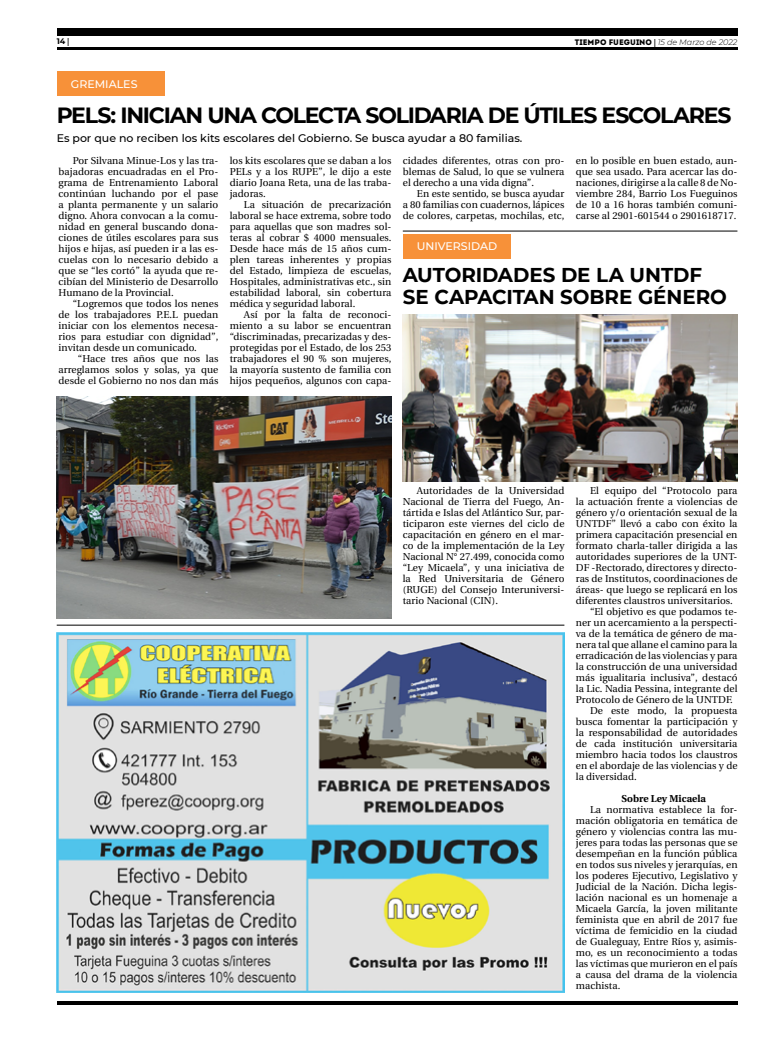
<style>
.page{position:relative;width:780px;height:1049px;background:#fff}
.page>*{position:absolute;margin:0;border:0;box-sizing:border-box;transform-origin:0 0}
.t1{font:700 22px "Montserrat";letter-spacing:-.055em;color:#000}
.t2{font:700 20px/22px "Montserrat";letter-spacing:-.005em;color:#000}
.t3{font:500 11px "Montserrat";color:#000}
.t4{font:500 11px "Montserrat";color:#fff}
.t5{font:10px/11px "Utopia";letter-spacing:.005em;color:#000;text-align:justify}
.t6{font:700 10px "Utopia";letter-spacing:.005em;color:#000}
.t7{font:italic 300 8px "Montserrat";color:#000}
.t8{font:700 8px "Montserrat";color:#000}
.s1{font-family:"Utopia"}
.s2{font-family:"Intro";font-weight:400;font-style:normal}
.s3{font-family:"Utopia";font-weight:700;font-style:normal}
</style>
<div class="page">
<hr style="left:57px;top:48px;width:680px;height:2px;background:#000">
<div style="left:57px;top:28px;width:680px;height:7px;background:#000"></div>
<hr style="left:57px;top:1001px;width:680px;height:4px;background:#000">
<img style="left:57px;top:633px;width:507px;height:359px">
<hr style="left:57px;top:625px;width:507px;height:1px;background:#000">
<img style="left:57px;top:396px;width:334px;height:223px">
<div style="left:57px;top:72px;width:107px;height:24px;background:#f79139"></div>
<hr style="left:403px;top:231px;width:334px;height:1px;background:#000">
<div style="left:403px;top:234px;width:107px;height:25px;background:#f79139"></div>
<img style="left:403px;top:315px;width:334px;height:167px">
<p class="t8" style="left:57px;top:35px;width:14px">14 <span class="s1">|</span></p>
<p class="t7" style="left:575px;top:36px;width:164px"><span class="s2">TIEMPO FUEGUINO</span> <span class="s3">|</span> 15 de Marzo de 2022</p>
<p class="t4" style="left:71px;top:76px;width:68px">GREMIALES</p>
<h1 class="t1" style="left:57px;top:99px;width:676px">PELS: INICIAN UNA COLECTA SOLIDARIA DE ÚTILES ESCOLARES</h1>
<p class="t3" style="left:57px;top:130px;width:467px">Es por que no reciben los kits escolares del Gobierno. Se busca ayudar a 80 familias.</p>
<p class="t5" style="left:230px;top:155px;width:163px">los kits escolares que se daban a los PELs y a los RUPE”, le dijo a este diario Joana Reta, una de las traba&shy;jadoras.</p>
<p class="t5" style="left:230px;top:199px;width:163px;text-indent:14px">La situación de precarización laboral se hace extrema, sobre todo para aquellas que son madres sol&shy;teras al cobrar $ 4000 mensuales.<br>Desde hace más de 15 años cum&shy;plen tareas inherentes y propias del Estado, limpieza de escuelas, Hospitales, administrativas etc., sin estabilidad laboral, sin cobertura médica y seguridad laboral.</p>
<p class="t5" style="left:230px;top:309px;width:163px;text-indent:14px">Así por la falta de reconoci&shy;miento a su labor se encuentran “discriminadas, precarizadas y des&shy;protegidas por el Estado, de los 253 trabajadores el 90 % son mujeres, la mayoría sustento de familia con hijos pequeños, algunos con capa-</p>
<p class="t5" style="left:403px;top:155px;width:163px">cidades diferentes, otras con pro&shy;blemas de Salud, lo que se vulnera el derecho a una vida digna”.</p>
<p class="t5" style="left:403px;top:188px;width:163px;text-indent:14px">En este sentido, se busca ayudar a 80 familias con cuadernos, lápices de colores, carpetas, mochilas, etc,</p>
<p class="t5" style="left:576px;top:155px;width:163px">en lo posible en buen estado, aun&shy;que sea usado. Para acercar las do&shy;naciones, dirigirse a la calle 8 de No&shy;viembre 284, Barrio Los Fueguinos de 10 a 16 horas también comuni&shy;carse al 2901-601544 o 2901618717.</p>
<p class="t5" style="left:59px;top:155px;width:161px;text-indent:14px">Por Silvana Minue-Los y las tra&shy;bajadoras encuadradas en el Pro&shy;grama de Entrenamiento Laboral continúan luchando por el pase a planta permanente y un salario digno. Ahora convocan a la comu&shy;nidad en general buscando dona&shy;ciones de útiles escolares para sus hijos e hijas, así pueden ir a las es&shy;cuelas con lo necesario debido a que se “les cortó” la ayuda que re&shy;cibían del Ministerio de Desarrollo Humano de la Provincial.</p>
<p class="t5" style="left:59px;top:298px;width:161px;text-indent:14px">“Logremos que todos los nenes de los trabajadores P.E.L puedan iniciar con los elementos necesa&shy;rios para estudiar con dignidad”, invitan desde un comunicado.</p>
<p class="t5" style="left:59px;top:353px;width:161px;text-indent:19px">“Hace tres años que nos las arreglamos solos y solas, ya que desde el Gobierno no nos dan más</p>
<p class="t4" style="left:417px;top:239px;width:82px">UNIVERSIDAD</p>
<h2 class="t2" style="left:403px;top:263px;width:325px">AUTORIDADES DE LA UNTDF<br>SE CAPACITAN SOBRE GÉNERO</h2>
<p class="t5" style="left:403px;top:485px;width:163px;text-indent:14px">Autoridades de la Universidad Nacional de Tierra del Fuego, An&shy;tártida e Islas del Atlántico Sur, par&shy;ticiparon este viernes del ciclo de capacitación en género en el mar&shy;co de la implementación de la Ley Nacional N° 27.499, conocida como “Ley Micaela”, y una iniciativa de la Red Universitaria de Género (RUGE) del Consejo Interuniversi&shy;tario Nacional (CIN).</p>
<p class="t5" style="left:590px;top:485px;width:149px">El equipo del “Protocolo para</p>
<p class="t5" style="left:576px;top:496px;width:163px">la actuación frente a violencias de</p>
<p class="t5" style="left:576px;top:507px;width:163px">género y/o orientación sexual de la</p>
<p class="t5" style="left:576px;top:518px;width:163px">UNTDF” llevó a cabo con éxito la</p>
<p class="t5" style="left:576px;top:529px;width:163px">primera capacitación presencial en</p>
<p class="t5" style="left:576px;top:540px;width:163px">formato charla-taller dirigida a las</p>
<p class="t5" style="left:576px;top:551px;width:163px">autoridades superiores de la UNT-</p>
<p class="t5" style="left:576px;top:562px;width:163px">DF -Rectorado, directores y directo-</p>
<p class="t5" style="left:576px;top:573px;width:163px">ras de Institutos, coordinaciones de</p>
<p class="t5" style="left:576px;top:584px;width:163px">áreas- que luego se replicará en los</p>
<p class="t5" style="left:576px;top:595px;width:158px">diferentes claustros universitarios.</p>
<p class="t5" style="left:590px;top:606px;width:149px">“El objetivo es que podamos te-</p>
<p class="t5" style="left:576px;top:617px;width:163px">ner un acercamiento a la perspecti-</p>
<p class="t5" style="left:576px;top:628px;width:163px">va de la temática de género de ma-</p>
<p class="t5" style="left:576px;top:639px;width:163px">nera tal que allane el camino para la</p>
<p class="t5" style="left:576px;top:650px;width:163px">erradicación de las violencias y para</p>
<p class="t5" style="left:576px;top:661px;width:163px">la construcción de una universidad</p>
<p class="t5" style="left:576px;top:672px;width:163px">más igualitaria inclusiva”, destacó</p>
<p class="t5" style="left:576px;top:683px;width:163px">la Lic. Nadia Pessina, integrante del</p>
<p class="t5" style="left:576px;top:694px;width:158px">Protocolo de Género de la UNTDF.</p>
<p class="t5" style="left:590px;top:705px;width:149px">De este modo, la propuesta</p>
<p class="t5" style="left:576px;top:716px;width:163px">busca fomentar la participación y</p>
<p class="t5" style="left:576px;top:727px;width:163px">la responsabilidad de autoridades</p>
<p class="t5" style="left:576px;top:738px;width:163px">de cada institución universitaria</p>
<p class="t5" style="left:576px;top:749px;width:163px">miembro hacia todos los claustros</p>
<p class="t5" style="left:576px;top:760px;width:163px">en el abordaje de las violencias y de</p>
<p class="t5" style="left:576px;top:771px;width:62px">la diversidad.</p>
<p class="t6" style="left:621px;top:793px;width:86px">Sobre Ley Micaela</p>
<p class="t5" style="left:576px;top:804px;width:163px;text-indent:14px">La normativa establece la for&shy;mación obligatoria en temática de género y violencias contra las mu&shy;jeres para todas las personas que se desempeñan en la función pública en todos sus niveles y jerarquías, en los poderes Ejecutivo, Legislativo y Judicial de la Nación. Dicha legis&shy;lación nacional es un homenaje a Micaela García, la joven militante feminista que en abril de 2017 fue víctima de femicidio en la ciudad de Gualeguay, Entre Ríos y, asimis&shy;mo, es un reconocimiento a todas las víctimas que murieron en el país a causa del drama de la violencia machista.</p>
</div>
